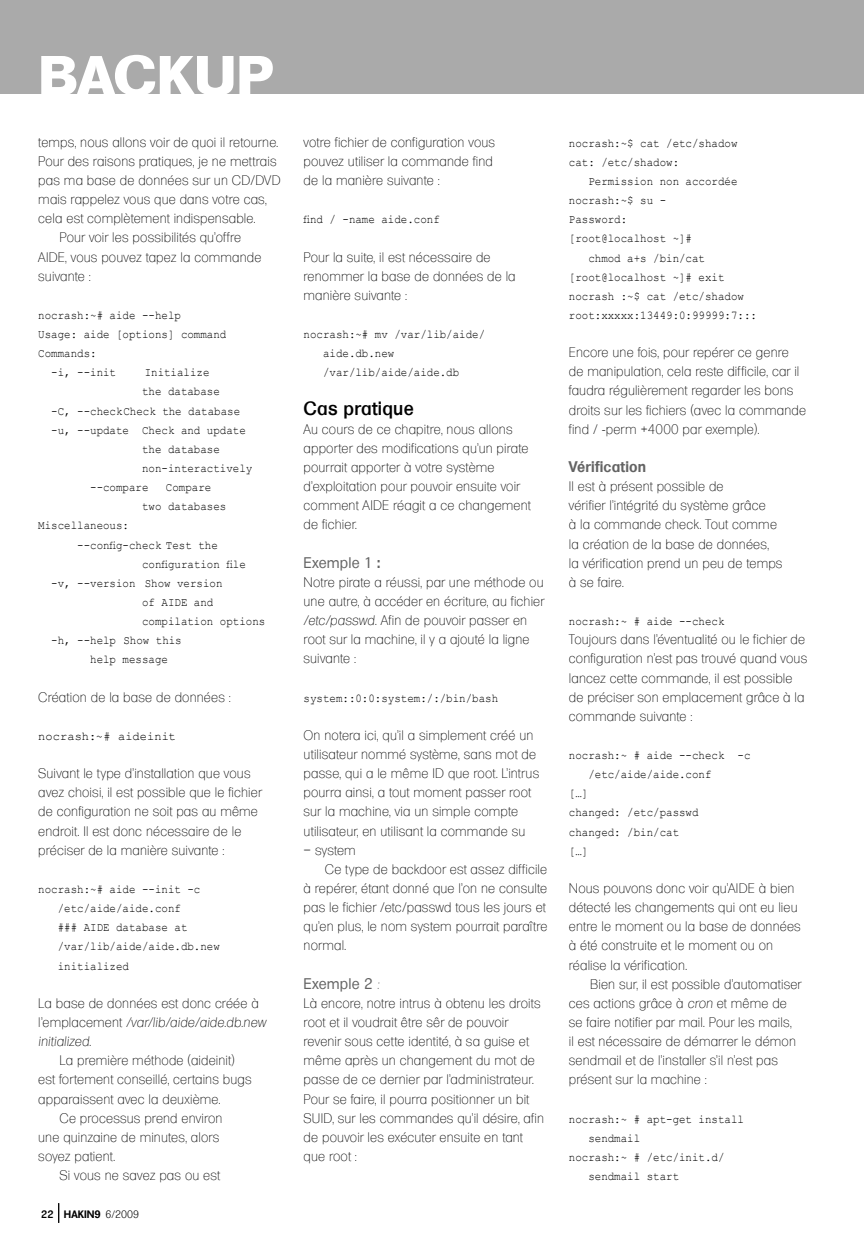
<style>
.page{position:relative;width:864px;height:1246px;background:#fff}
.page>*{position:absolute;margin:0;border:0;box-sizing:border-box;transform-origin:0 0}
.t1{font:800 54px "Formula Serial Pl";color:#fff;scale:1.1 1}
.SUBHEAD{font:500 18.75px "Formula Serial";letter-spacing:.015em;color:#000}
.SUBHEAD2{font:15px "Formula Serial";letter-spacing:.005em;color:#636363}
.SUBHEAD2-2{font:700 15px "Formula Serial";letter-spacing:.01em;color:#636363}
.BODY1{font:13.5px/19.2px "Formula Serial Xlight";letter-spacing:.01em;color:#000}
.BODY1_WS{font:13.5px/19.2px "Formula Serial Xlight";letter-spacing:.01em;color:#000}
.BODY_TEXT{font:13.5px/19.2px "Formula Serial Xlight";letter-spacing:.01em;color:#000}
.SUBHEAD-2{font:13.5px/19.2px "Formula Serial Xlight";letter-spacing:.01em;color:#000}
.BODY_CODE{font:12px "Courier New";color:#000;scale:.9 1}
.BODY_CODE_WS{font:12px "Courier New";color:#000;scale:.9 1}
.BODY1_WS-2{font:12px "Courier New";letter-spacing:.005em;color:#000}
.STOPKA_LEWA{font:700 10.5px "Formula Serial";color:#000}
.NUMER_LEWY{font:300 10.5px "Formula Serial";color:#000}
.t2{font:500 10.5px "Formula Serial";color:#000}
.s1{font-style:italic}
.s2{font-weight:700}
.s3{font-family:"Formula Serial Xlight";font-style:italic}
</style>
<div class="page">
<div style="left:0;top:0;width:863px;height:94px;background:#aaa"></div>
<svg style="left:58px;top:1203px;width:1px;height:20px"></svg>
<p class="t1" style="left:38px;top:41px;width:215px">BACKUP</p>
<p class="BODY1" style="left:38px;top:131px;width:244px">temps, nous allons voir de quoi il retourne.<br>Pour des raisons pratiques, je ne mettrais pas ma base de données sur un CD/DVD mais rappelez vous que dans votre cas, cela est complètement indispensable.</p>
<p class="BODY_TEXT" style="left:38px;top:227px;width:224px;text-indent:21px">Pour voir les possibilités qu’offre<br>AIDE, vous pouvez tapez la commande suivante :</p>
<p class="BODY_CODE_WS" style="left:38px;top:308px;width:160px">nocrash:~# aide --help</p>
<p class="BODY_CODE" style="left:38px;top:327px;width:210px">Usage: aide [options] command</p>
<p class="BODY_CODE" style="left:38px;top:346px;width:66px">Commands:</p>
<p class="BODY_CODE" style="left:51px;top:365px;width:73px">-i, --init</p>
<p class="BODY_CODE" style="left:145px;top:365px;width:74px">Initialize</p>
<p class="BODY_CODE" style="left:142px;top:384px;width:88px">the database</p>
<p class="BODY_CODE" style="left:51px;top:403px;width:211px">-C, --checkCheck the database</p>
<p class="BODY_CODE" style="left:51px;top:423px;width:218px">-u, --update Check and update</p>
<p class="BODY_CODE" style="left:142px;top:442px;width:88px">the database</p>
<p class="BODY_CODE" style="left:142px;top:461px;width:124px">non-interactively</p>
<p class="BODY_CODE" style="left:90px;top:480px;width:66px">--compare</p>
<p class="BODY_CODE" style="left:166px;top:480px;width:52px">Compare</p>
<p class="BODY_CODE" style="left:142px;top:499px;width:95px">two databases</p>
<p class="BODY_CODE" style="left:38px;top:518px;width:102px">Miscellaneous:</p>
<p class="BODY_CODE" style="left:77px;top:537px;width:158px">--config-check Test the</p>
<p class="BODY_CODE" style="left:142px;top:556px;width:117px">configuration file</p>
<p class="BODY_CODE" style="left:51px;top:576px;width:192px">-v, --version Show version</p>
<p class="BODY_CODE" style="left:142px;top:595px;width:81px">of AIDE and</p>
<p class="BODY_CODE" style="left:142px;top:614px;width:138px">compilation options</p>
<p class="BODY_CODE" style="left:51px;top:633px;width:146px">-h, --help Show this</p>
<p class="BODY_CODE" style="left:90px;top:652px;width:88px">help message</p>
<p class="BODY1_WS" style="left:38px;top:686px;width:194px">Création de la base de données :</p>
<p class="BODY1_WS-2" style="left:38px;top:729px;width:139px">nocrash:~# aideinit</p>
<p class="BODY1_WS" style="left:38px;top:762px;width:225px">Suivant le type d’installation que vous avez choisi, il est possible que le fichier de configuration ne soit pas au même endroit. Il est donc nécessaire de le préciser de la manière suivante :</p>
<p class="BODY_CODE_WS" style="left:38px;top:882px;width:182px">nocrash:~# aide --init -c</p>
<p class="BODY_CODE" style="left:58px;top:901px;width:138px">/etc/aide/aide.conf</p>
<p class="BODY_CODE" style="left:58px;top:920px;width:146px">### AIDE database at</p>
<p class="BODY_CODE" style="left:58px;top:939px;width:182px">/var/lib/aide/aide.db.new</p>
<p class="BODY_CODE" style="left:58px;top:958px;width:81px">initialized</p>
<p class="BODY1_WS" style="left:38px;top:992px;width:229px">La base de données est donc créée à l’emplacement <span class="s1">/var/lib/aide/aide.db.new initialized.</span></p>
<p class="BODY_TEXT" style="left:38px;top:1049px;width:215px;text-indent:21px">La première méthode (aideinit) est fortement conseillé, certains bugs apparaissent avec la deuxième.</p>
<p class="BODY_TEXT" style="left:38px;top:1107px;width:186px;text-indent:21px">Ce processus prend environ une quinzaine de minutes, alors soyez patient.</p>
<p class="BODY_TEXT" style="left:60px;top:1164px;width:162px">Si vous ne savez pas ou est</p>
<p class="t2" style="left:41px;top:1208px;width:14px">22</p>
<p class="STOPKA_LEWA" style="left:64px;top:1208px;width:38px">HAKIN9</p>
<p class="NUMER_LEWY" style="left:105px;top:1206px;width:35px">6/2009</p>
<p class="BODY_TEXT" style="left:303px;top:131px;width:193px">votre fichier de configuration vous pouvez utiliser la commande find de la manière suivante :</p>
<p class="BODY_CODE" style="left:303px;top:212px;width:153px">find / -name aide.conf</p>
<p class="BODY1_WS" style="left:303px;top:246px;width:213px">Pour la suite, il est nécessaire de renommer la base de données de la manière suivante :</p>
<p class="BODY_CODE_WS" style="left:303px;top:327px;width:203px">nocrash:~# mv /var/lib/aide/</p>
<p class="BODY_CODE" style="left:323px;top:346px;width:81px">aide.db.new</p>
<p class="BODY_CODE" style="left:323px;top:365px;width:153px">/var/lib/aide/aide.db</p>
<p class="SUBHEAD" style="left:303px;top:395px;width:112px">Cas pratique</p>
<p class="SUBHEAD-2" style="left:303px;top:418px;width:228px">Au cours de ce chapitre, nous allons apporter des modifications qu’un pirate pourrait apporter à votre système d’exploitation pour pouvoir ensuite voir comment AIDE réagit a ce changement de fichier.</p>
<p class="SUBHEAD2" style="left:303px;top:551px;width:78px">Exemple 1 <span class="s2">:</span></p>
<p class="BODY1" style="left:303px;top:571px;width:242px">Notre pirate a réussi, par une méthode ou une autre, à accéder en écriture, au fichier <span class="s1">/etc/passwd</span>. Afin de pouvoir passer en root sur la machine, il y a ajouté la ligne suivante :</p>
<p class="BODY_CODE_WS" style="left:303px;top:690px;width:218px">system::0:0:system:/:/bin/bash</p>
<p class="BODY1_WS" style="left:303px;top:724px;width:237px">On notera ici, qu'il a simplement créé un utilisateur nommé système, sans mot de passe, qui a le même ID que root. L'intrus pourra ainsi, a tout moment passer root sur la machine, via un simple compte utilisateur, en utilisant la commande su</p>
<p class="BODY1_WS" style="left:303px;top:839px;width:54px">– system</p>
<p class="BODY_TEXT" style="left:303px;top:858px;width:245px;text-indent:21px">Ce type de backdoor est assez difficile à repérer, étant donné que l'on ne consulte pas le fichier /etc/passwd tous les jours et qu'en plus, le nom system pourrait paraître normal.</p>
<p class="SUBHEAD2" style="left:303px;top:972px;width:77px">Exemple 2 <span class="s3">:</span></p>
<p class="BODY1" style="left:303px;top:992px;width:242px">Là encore, notre intrus à obtenu les droits root et il voudrait être sêr de pouvoir revenir sous cette identité, à sa guise et même après un changement du mot de passe de ce dernier par l'administrateur.<br>Pour se faire, il pourra positionner un bit SUID, sur les commandes qu'il désire, afin de pouvoir les exécuter ensuite en tant que root :</p>
<p class="BODY_CODE_WS" style="left:568px;top:136px;width:189px">nocrash:~$ cat /etc/shadow</p>
<p class="BODY_CODE" style="left:568px;top:155px;width:124px">cat: /etc/shadow:</p>
<p class="BODY_CODE" style="left:588px;top:174px;width:167px">Permission non accordée</p>
<p class="BODY_CODE" style="left:568px;top:193px;width:109px">nocrash:~$ su -</p>
<p class="BODY_CODE" style="left:568px;top:212px;width:66px">Password:</p>
<p class="BODY_CODE" style="left:568px;top:231px;width:138px">[root@localhost ~]#</p>
<p class="BODY_CODE" style="left:588px;top:250px;width:131px">chmod a+s /bin/cat</p>
<p class="BODY_CODE" style="left:568px;top:269px;width:174px">[root@localhost ~]# exit</p>
<p class="BODY_CODE" style="left:568px;top:289px;width:196px">nocrash :~$ cat /etc/shadow</p>
<p class="BODY_CODE" style="left:568px;top:308px;width:210px">root:xxxxx:13449:0:99999:7:::</p>
<p class="BODY1_WS" style="left:568px;top:342px;width:239px">Encore une fois, pour repérer ce genre de manipulation, cela reste difficile, car il faudra régulièrement regarder les bons droits sur les fichiers (avec la commande find / -perm +4000 par exemple).</p>
<p class="SUBHEAD2-2" style="left:568px;top:457px;width:79px">Vérification</p>
<p class="BODY1" style="left:568px;top:475px;width:215px">Il est à présent possible de<br>vérifier l’intégrité du système grâce<br>à la commande check. Tout comme la création de la base de données, la vérification prend un peu de temps à se faire.</p>
<p class="BODY_CODE_WS" style="left:568px;top:614px;width:174px">nocrash:~ # aide --check</p>
<p class="BODY1" style="left:568px;top:629px;width:240px">Toujours dans l’éventualité ou le fichier de configuration n’est pas trouvé quand vous lancez cette commande, il est possible de préciser son emplacement grâce à la commande suivante :</p>
<p class="BODY_CODE_WS" style="left:568px;top:748px;width:203px">nocrash:~ # aide --check -c</p>
<p class="BODY_CODE" style="left:588px;top:767px;width:138px">/etc/aide/aide.conf</p>
<p class="BODY_CODE" style="left:568px;top:786px;width:23px">[…]</p>
<p class="BODY_CODE" style="left:568px;top:805px;width:145px">changed: /etc/passwd</p>
<p class="BODY_CODE" style="left:568px;top:824px;width:124px">changed: /bin/cat</p>
<p class="BODY_CODE" style="left:568px;top:843px;width:23px">[…]</p>
<p class="BODY1_WS" style="left:568px;top:877px;width:233px">Nous pouvons donc voir qu’AIDE à bien détecté les changements qui ont eu lieu entre le moment ou la base de données à été construite et le moment ou on réalise la vérification.</p>
<p class="BODY_TEXT" style="left:568px;top:973px;width:234px;text-indent:21px">Bien sur, il est possible d’automatiser ces actions grâce à <span class="s1">cron</span> et même de se faire notifier par mail. Pour les mails,<br>il est nécessaire de démarrer le démon sendmail et de l’installer s’il n’est pas présent sur la machine :</p>
<p class="BODY_CODE_WS" style="left:568px;top:1111px;width:196px">nocrash:~ # apt-get install</p>
<p class="BODY_CODE" style="left:588px;top:1130px;width:59px">sendmail</p>
<p class="BODY_CODE" style="left:568px;top:1150px;width:174px">nocrash:~ # /etc/init.d/</p>
<p class="BODY_CODE" style="left:588px;top:1169px;width:102px">sendmail start</p>
</div>
